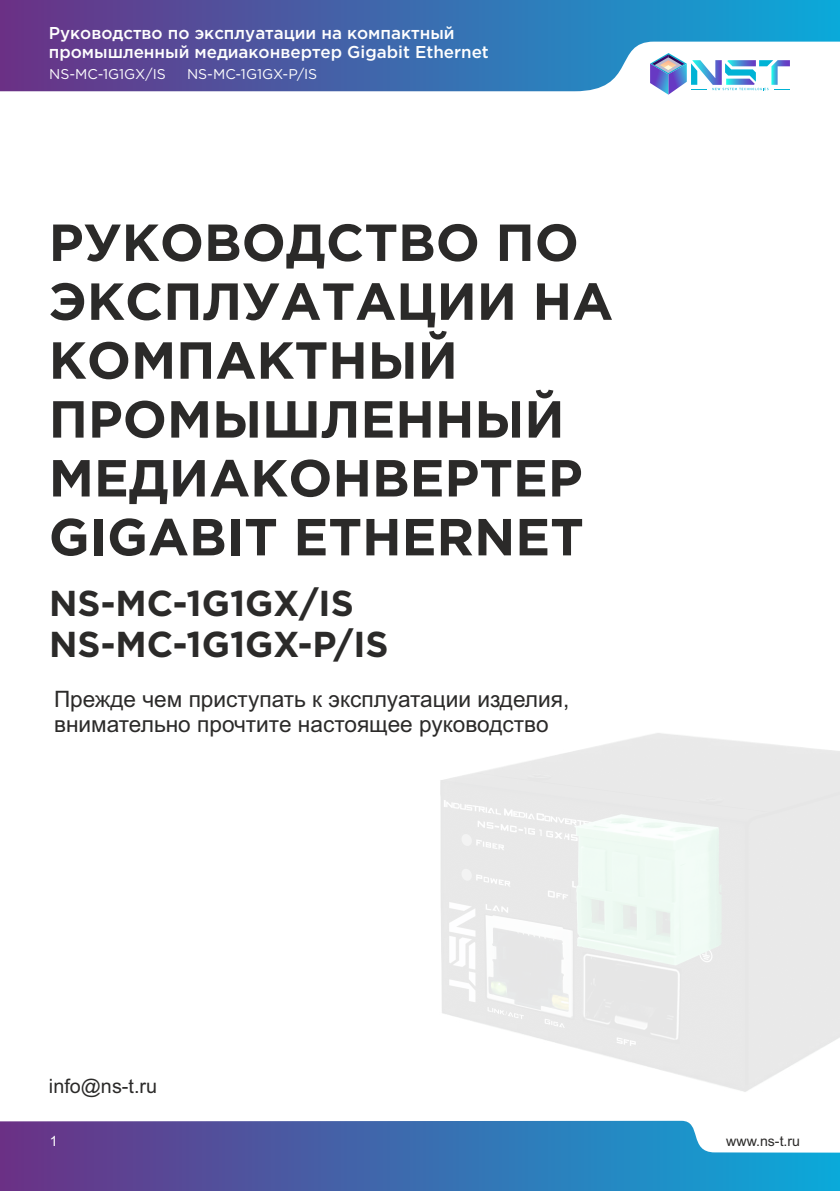
<style>
.page{position:relative;width:840px;height:1191px;background:#fff}
.page>*{position:absolute;margin:0;border:0;box-sizing:border-box;transform-origin:0 0}
.t1{font:700 52px/58.8px "Gotham Pro";color:#2b2a29}
.t2{font:700 36px/40.8px "Gotham Pro";color:#2b2a29}
.t3{font:22.6px/25.2px "Arial";color:#2b2a29}
.t4{font:19.8px "Arial";color:#2b2a29}
.t5{font:500 17.2px/19px "Gotham Pro";color:#fefefe}
.t6{font:14.2px "Gotham Pro";color:#fefefe}
.t7{font:14.2px "Arial";color:#2b2a29}
.t8{font:14.2px "Arial";color:#fefefe}
</style>
<div class="page">
<svg style="left:0;top:0;width:839px;height:91px;background:#4f71b0"></svg>
<svg style="left:0;top:1120px;width:839px;height:71px;background:#4f76b3"></svg>
<img style="left:440px;top:733px;width:399px;height:359px">
<svg style="left:649px;top:53px;width:140px;height:42px"></svg>
<p class="t5" style="left:49px;top:25px;width:441px">Руководство по эксплуатации на компактный промышленный медиаконвертер Gigabit Ethernet</p>
<p class="t6" style="left:49px;top:68px;width:118px">NS-MC-1G1GX/IS</p>
<p class="t6" style="left:187px;top:68px;width:132px">NS-MC-1G1GX-P/IS</p>
<h1 class="t1" style="left:49px;top:217px;width:565px">РУКОВОДСТВО ПО<br>ЭКСПЛУАТАЦИИ НА<br>КОМПАКТНЫЙ<br>ПРОМЫШЛЕННЫЙ<br>МЕДИАКОНВЕРТЕР<br>GIGABIT ETHERNET</h1>
<h2 class="t2" style="left:49px;top:585px;width:341px">NS-MC-1G1GX/IS<br>NS-MC-1G1GX-P/IS</h2>
<p class="t3" style="left:54px;top:688px;width:516px">Прежде чем приступать к эксплуатации изделия, внимательно прочтите настоящее руководство</p>
<p class="t4" style="left:49px;top:1078px;width:110px">info@ns-t.ru</p>
<p class="t8" style="left:50px;top:1135px;width:9px">1</p>
<p class="t7" style="left:725px;top:1135px;width:75px">www.ns-t.ru</p>
</div>
